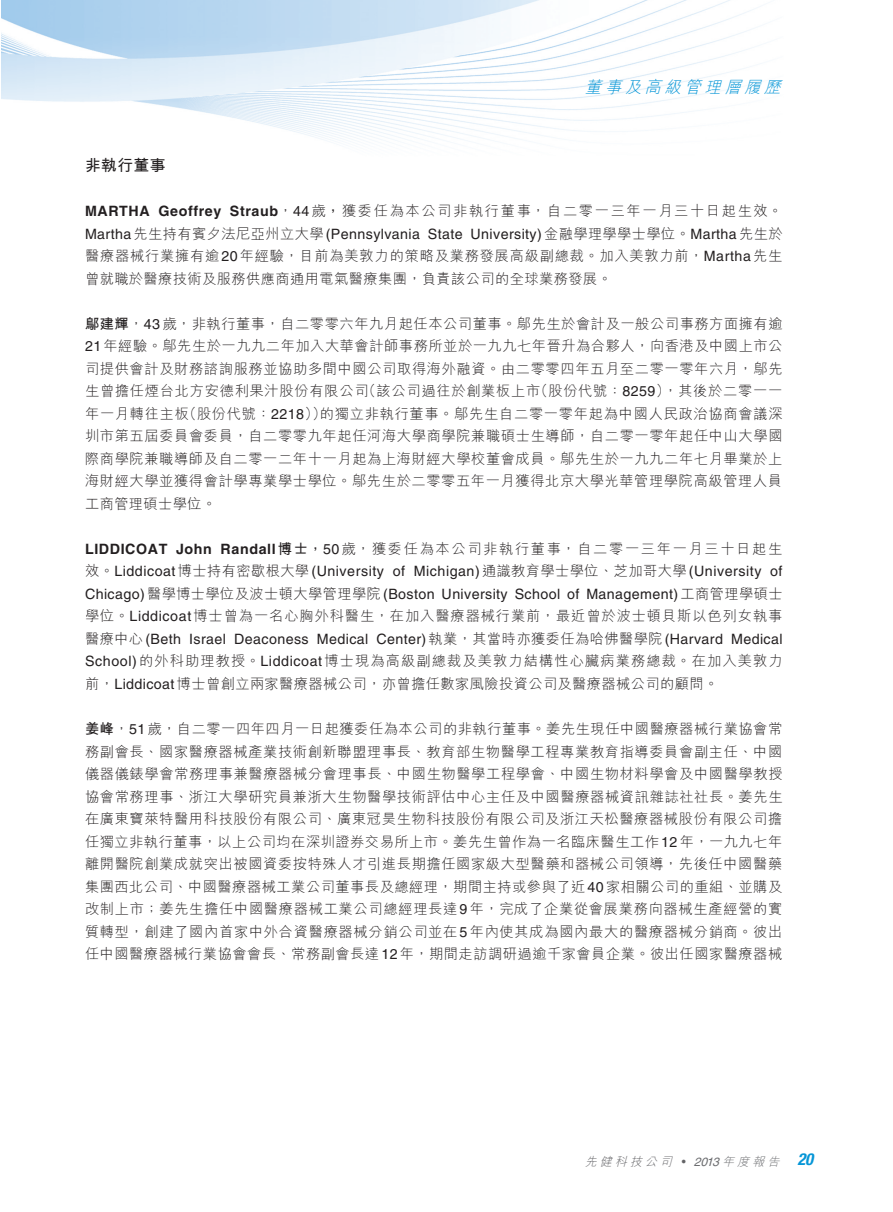
<style>
.page{position:relative;width:893px;height:1212px;background:#fff}
.page>*{position:absolute;margin:0;border:0;box-sizing:border-box;transform-origin:0 0}
.t1{font:italic 300 16.5px "M Hei HK";color:#0696d7}
._3__標題{font:700 15.75px "M Hei HK";letter-spacing:.03em;color:#231f20}
._1__內文{font:300 14.25px/22.5px "M Hei HK";letter-spacing:.035em;color:#231f20;text-align:justify}
.t2{font:italic 300 12px "M Hei HK";color:#636366}
.s1{font-family:"Helvetica LT Std";font-weight:700}
.s2{font-family:"Helvetica LT Std";font-weight:400}
.s3{font-weight:700}
.s4{font-family:"Helvetica LT Std";font-weight:400;font-style:normal;font-stretch:condensed}
.s5{font-family:"Helvetica LT Std";font-weight:400;color:#6c6d70}
.s6{color:#6c6d70}
.s7{font-family:"Helvetica Neue LT Std";font-weight:700;font-stretch:condensed;font-size:16.5px;color:#0696d7}
</style>
<div class="page">
<img style="left:2px;top:0;width:759px;height:142px">
<p class="t1" style="left:585px;top:78px;width:202px">董事及高級管理層履歷</p>
<p class="_3__標題" style="left:85px;top:154px;width:82px">非執行董事</p>
<p class="_1__內文" style="left:85px;top:200px;width:699px"><span class="s1">MARTHA Geoffrey Straub</span>，<span class="s2">44</span>歲<span class="s3">，</span>獲委任為本公司非執行董事，自二零一三年一月三十日起生效。<span class="s2">Martha</span>先生持有賓夕法尼亞州立大學<span class="s2">(Pennsylvania State University)</span>金融學理學學士學位。<span class="s2">Martha</span>先生於醫療器械行業擁有逾<span class="s2">20</span>年經驗，目前為美敦力的策略及業務發展高級副總裁。加入美敦力前，<span class="s2">Martha</span>先生曾就職於醫療技術及服務供應商通用電氣醫療集團，負責該公司的全球業務發展。</p>
<p class="_1__內文" style="left:85px;top:312px;width:699px"><span class="s3">鄔建輝</span>，<span class="s2">43</span>歲，非執行董事，自二零零六年九月起任本公司董事。鄔先生於會計及一般公司事務方面擁有逾<span class="s2">21</span>年經驗。鄔先生於一九九二年加入大華會計師事務所並於一九九七年晉升為合夥人，向香港及中國上市公司提供會計及財務諮詢服務並協助多間中國公司取得海外融資。由二零零四年五月至二零一零年六月，鄔先生曾擔任煙台北方安德利果汁股份有限公司（該公司過往於創業板上市（股份代號：<span class="s2">8259</span>），其後於二零一一年一月轉往主板（股份代號：<span class="s2">2218</span>））的獨立非執行董事。鄔先生自二零一零年起為中國人民政治協商會議深圳市第五屆委員會委員，自二零零九年起任河海大學商學院兼職碩士生導師，自二零一零年起任中山大學國際商學院兼職導師及自二零一二年十一月起為上海財經大學校董會成員。鄔先生於一九九二年七月畢業於上海財經大學並獲得會計學專業學士學位。鄔先生於二零零五年一月獲得北京大學光華管理學院高級管理人員工商管理碩士學位。</p>
<p class="_1__內文" style="left:85px;top:537px;width:699px"><span class="s1">LIDDICOAT John Randall</span><span class="s3">博士，</span><span class="s2">50</span>歲，獲委任為本公司非執行董事，自二零一三年一月三十日起生效。<span class="s2">Liddicoat</span>博士持有密歇根大學<span class="s2">(University of Michigan)</span>通識教育學士學位、芝加哥大學<span class="s2">(University of Chicago)</span>醫學博士學位及波士頓大學管理學院<span class="s2">(Boston University School of Management)</span>工商管理學碩士學位。<span class="s2">Liddicoat</span>博士曾為一名心胸外科醫生，在加入醫療器械行業前，最近曾於波士頓貝斯以色列女執事醫療中心<span class="s2">(Beth Israel Deaconess Medical Center)</span>執業，其當時亦獲委任為哈佛醫學院<span class="s2">(Harvard Medical School)</span>的外科助理教授。<span class="s2">Liddicoat</span>博士現為高級副總裁及美敦力結構性心臟病業務總裁。在加入美敦力前，<span class="s2">Liddicoat</span>博士曾創立兩家醫療器械公司，亦曾擔任數家風險投資公司及醫療器械公司的顧問。</p>
<p class="_1__內文" style="left:85px;top:717px;width:699px"><span class="s3">姜峰</span>，<span class="s2">51</span>歲，自二零一四年四月一日起獲委任為本公司的非執行董事。姜先生現任中國醫療器械行業協會常務副會長、國家醫療器械產業技術創新聯盟理事長、教育部生物醫學工程專業教育指導委員會副主任、中國儀器儀錶學會常務理事兼醫療器械分會理事長、中國生物醫學工程學會、中國生物材料學會及中國醫學教授協會常務理事、浙江大學研究員兼浙大生物醫學技術評估中心主任及中國醫療器械資訊雜誌社社長。姜先生在廣東寶萊特醫用科技股份有限公司、廣東冠昊生物科技股份有限公司及浙江天松醫療器械股份有限公司擔任獨立非執行董事，以上公司均在深圳證券交易所上市。姜先生曾作為一名臨床醫生工作<span class="s2">12</span>年，一九九七年離開醫院創業成就突出被國資委按特殊人才引進長期擔任國家級大型醫藥和器械公司領導，先後任中國醫藥集團西北公司、中國醫療器械工業公司董事長及總經理，期間主持或參與了近<span class="s2">40</span>家相關公司的重組、並購及改制上市；姜先生擔任中國醫療器械工業公司總經理長達<span class="s2">9</span>年，完成了企業從會展業務向器械生產經營的實質轉型，創建了國內首家中外合資醫療器械分銷公司並在<span class="s2">5</span>年內使其成為國內最大的醫療器械分銷商。彼出任中國醫療器械行業協會會長、常務副會長達<span class="s2">12</span>年，期間走訪調研過逾千家會員企業。彼出任國家醫療器械</p>
<p class="t2" style="left:585px;top:1156px;width:230px">先健科技公司 <span class="s4">•</span> <span class="s5">2013</span><span class="s6">年度報告</span> <span class="s7">20</span></p>
</div>
